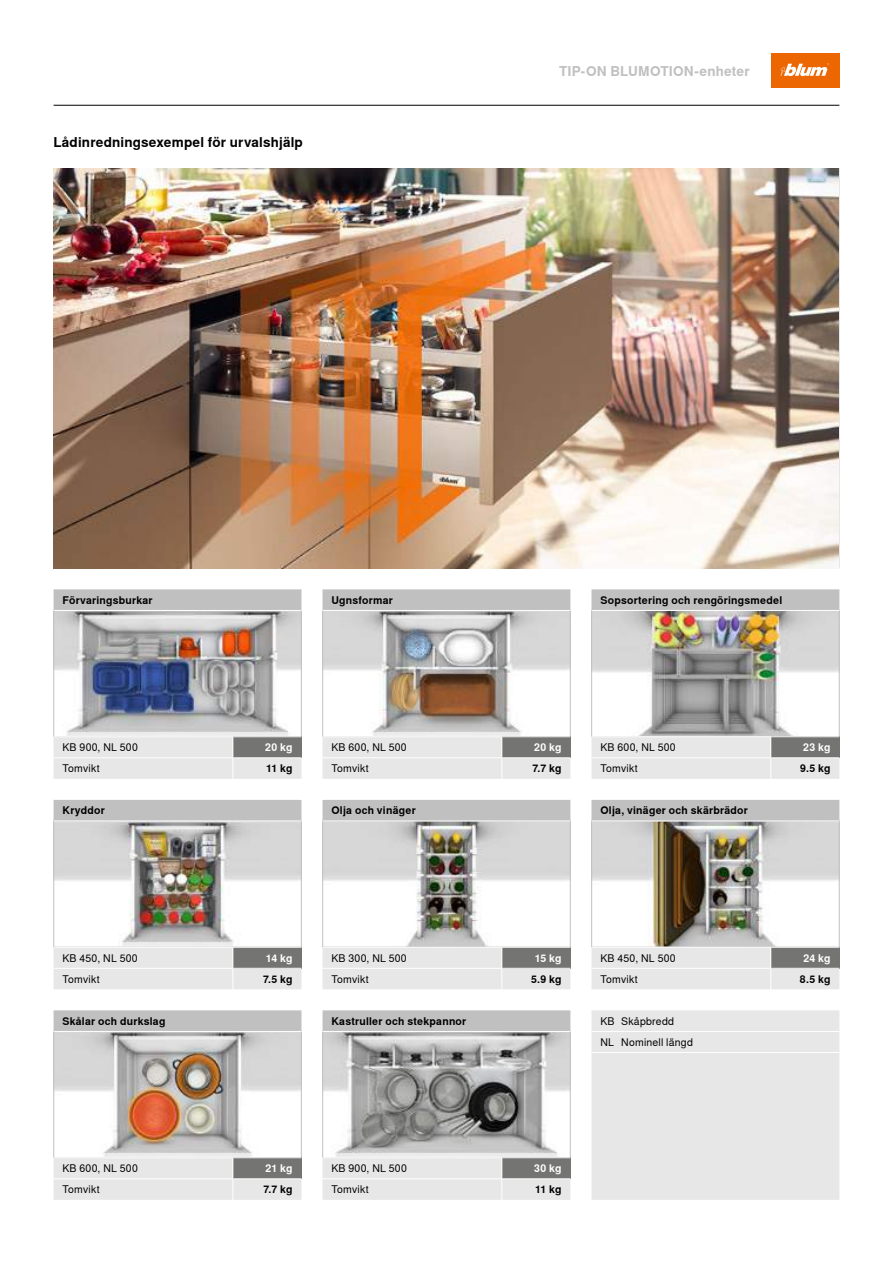
<style>
.page{position:relative;width:893px;height:1263px;background:#fff}
.page>*{position:absolute;margin:0;border:0;box-sizing:border-box;transform-origin:0 0}
.t1{font:700 13.5px "Nimbus Sans Global";letter-spacing:.01em;color:#000}
.t2{font:700 13.5px "Nimbus Sans Global";letter-spacing:.015em;color:#c0c0c1}
.t3{font:700 10.5px "Nimbus Sans Global";letter-spacing:.02em;color:#000}
.t4{font:10.5px/21.3px "Nimbus Sans Global";letter-spacing:.02em;color:#000}
.t5{font:700 10.5px "Nimbus Sans Global";color:#fff}
</style>
<div class="page">
<div style="left:771px;top:54px;width:68px;height:34px;background:#ec6602"></div>
<svg style="left:780px;top:63px;width:49px;height:13px"></svg>
<img style="left:54px;top:168px;width:785px;height:400px">
<img style="left:56px;top:612px;width:243px;height:123px">
<div style="left:54px;top:610px;width:247px;height:127px;border:1px solid #c0c0c1"></div>
<img style="left:325px;top:612px;width:243px;height:123px">
<div style="left:323px;top:610px;width:247px;height:127px;border:1px solid #c0c0c1"></div>
<img style="left:593px;top:612px;width:244px;height:123px">
<div style="left:591px;top:610px;width:248px;height:127px;border:1px solid #c0c0c1"></div>
<img style="left:56px;top:823px;width:243px;height:122px">
<div style="left:54px;top:821px;width:247px;height:126px;border:1px solid #c0c0c1"></div>
<img style="left:325px;top:823px;width:243px;height:122px">
<div style="left:323px;top:821px;width:247px;height:126px;border:1px solid #c0c0c1"></div>
<img style="left:593px;top:823px;width:244px;height:122px">
<div style="left:591px;top:821px;width:248px;height:126px;border:1px solid #c0c0c1"></div>
<img style="left:56px;top:1033px;width:243px;height:123px">
<div style="left:54px;top:1031px;width:247px;height:127px;border:1px solid #c0c0c1"></div>
<img style="left:325px;top:1033px;width:243px;height:123px">
<div style="left:323px;top:1031px;width:247px;height:127px;border:1px solid #c0c0c1"></div>
<div style="left:54px;top:589px;width:247px;height:21px;background:#c0c0c1"></div>
<hr style="left:54px;top:610px;width:179px;height:1px;background:#fff">
<hr style="left:233px;top:610px;width:68px;height:1px;background:#fff">
<hr style="left:54px;top:736px;width:179px;height:1px;background:#fff">
<hr style="left:233px;top:736px;width:68px;height:1px;background:#fff">
<svg style="left:54px;top:737px;width:247px;height:42px;background:#d8d8d8"></svg>
<div style="left:323px;top:589px;width:247px;height:21px;background:#c0c0c1"></div>
<hr style="left:323px;top:610px;width:179px;height:1px;background:#fff">
<hr style="left:502px;top:610px;width:68px;height:1px;background:#fff">
<hr style="left:323px;top:736px;width:179px;height:1px;background:#fff">
<hr style="left:502px;top:736px;width:68px;height:1px;background:#fff">
<svg style="left:323px;top:737px;width:247px;height:42px;background:#d8d8d8"></svg>
<div style="left:591px;top:589px;width:248px;height:21px;background:#c0c0c1"></div>
<hr style="left:591px;top:610px;width:180px;height:1px;background:#fff">
<hr style="left:771px;top:610px;width:68px;height:1px;background:#fff">
<hr style="left:591px;top:736px;width:180px;height:1px;background:#fff">
<hr style="left:771px;top:736px;width:68px;height:1px;background:#fff">
<svg style="left:591px;top:737px;width:248px;height:42px;background:#d8d8d8"></svg>
<div style="left:54px;top:800px;width:247px;height:20px;background:#c0c0c1"></div>
<svg style="left:54px;top:947px;width:247px;height:42px;background:#d8d8d8"></svg>
<div style="left:323px;top:800px;width:247px;height:20px;background:#c0c0c1"></div>
<svg style="left:323px;top:947px;width:247px;height:42px;background:#d8d8d8"></svg>
<div style="left:591px;top:800px;width:248px;height:20px;background:#c0c0c1"></div>
<svg style="left:591px;top:947px;width:248px;height:42px;background:#d9d9d8"></svg>
<div style="left:54px;top:1010px;width:247px;height:21px;background:#c0c0c1"></div>
<hr style="left:54px;top:1031px;width:179px;height:1px;background:#fff">
<hr style="left:233px;top:1031px;width:68px;height:1px;background:#fff">
<hr style="left:54px;top:1157px;width:179px;height:1px;background:#fff">
<hr style="left:233px;top:1157px;width:68px;height:1px;background:#fff">
<svg style="left:54px;top:1158px;width:247px;height:42px;background:#d8d8d8"></svg>
<div style="left:323px;top:1010px;width:247px;height:21px;background:#c0c0c1"></div>
<hr style="left:323px;top:1031px;width:179px;height:1px;background:#fff">
<hr style="left:502px;top:1031px;width:68px;height:1px;background:#fff">
<hr style="left:323px;top:1157px;width:179px;height:1px;background:#fff">
<hr style="left:502px;top:1157px;width:68px;height:1px;background:#fff">
<svg style="left:323px;top:1158px;width:247px;height:42px;background:#d8d8d8"></svg>
<div style="left:591px;top:1010px;width:248px;height:190px;background:#e7e7e7"></div>
<hr style="left:591px;top:1031px;width:248px;height:1px;background:#fff">
<hr style="left:591px;top:1052px;width:248px;height:1px;background:#fff">
<hr style="left:54px;top:105px;width:785px;height:1px;background:#000">
<p class="t1" style="left:54px;top:135px;width:251px">Lådinredningsexempel för urvalshjälp</p>
<p class="t2" style="left:559px;top:63px;width:192px">TIP-ON BLUMOTION-enheter</p>
<p class="t3" style="left:63px;top:594px;width:92px">Förvaringsburkar</p>
<p class="t3" style="left:331px;top:594px;width:63px">Ugnsformar</p>
<p class="t3" style="left:600px;top:594px;width:183px">Sopsortering och rengöringsmedel</p>
<p class="t4" style="left:63px;top:737px;width:77px">KB 900, NL 500</p>
<p class="t4" style="left:331px;top:737px;width:77px">KB 600, NL 500</p>
<p class="t4" style="left:600px;top:737px;width:77px">KB 600, NL 500</p>
<p class="t5" style="left:265px;top:741px;width:29px">20 kg</p>
<p class="t5" style="left:534px;top:741px;width:29px">20 kg</p>
<p class="t5" style="left:803px;top:741px;width:29px">23 kg</p>
<p class="t4" style="left:63px;top:758px;width:39px">Tomvikt</p>
<p class="t4" style="left:331px;top:758px;width:39px">Tomvikt</p>
<p class="t4" style="left:600px;top:758px;width:39px">Tomvikt</p>
<p class="t3" style="left:266px;top:762px;width:28px">11 kg</p>
<p class="t3" style="left:532px;top:762px;width:31px">7.7 kg</p>
<p class="t3" style="left:800px;top:762px;width:32px">9.5 kg</p>
<p class="t3" style="left:63px;top:804px;width:44px">Kryddor</p>
<p class="t3" style="left:331px;top:804px;width:86px">Olja och vinäger</p>
<p class="t3" style="left:600px;top:804px;width:149px">Olja, vinäger och skärbrädor</p>
<p class="t4" style="left:63px;top:947px;width:77px">KB 450, NL 500</p>
<p class="t4" style="left:331px;top:947px;width:77px">KB 300, NL 500</p>
<p class="t4" style="left:600px;top:947px;width:77px">KB 450, NL 500</p>
<p class="t5" style="left:266px;top:952px;width:28px">14 kg</p>
<p class="t5" style="left:535px;top:952px;width:28px">15 kg</p>
<p class="t5" style="left:803px;top:952px;width:29px">24 kg</p>
<p class="t4" style="left:63px;top:968px;width:39px">Tomvikt</p>
<p class="t4" style="left:331px;top:968px;width:39px">Tomvikt</p>
<p class="t4" style="left:600px;top:968px;width:39px">Tomvikt</p>
<p class="t3" style="left:263px;top:973px;width:31px">7.5 kg</p>
<p class="t3" style="left:531px;top:973px;width:32px">5.9 kg</p>
<p class="t3" style="left:800px;top:973px;width:32px">8.5 kg</p>
<p class="t3" style="left:63px;top:1015px;width:104px">Skålar och durkslag</p>
<p class="t3" style="left:331px;top:1015px;width:136px">Kastruller och stekpannor</p>
<p class="t4" style="left:621px;top:1010px;width:54px">Skåpbredd</p>
<p class="t4" style="left:600px;top:1010px;width:16px">KB<br>NL</p>
<p class="t4" style="left:621px;top:1031px;width:73px">Nominell längd</p>
<p class="t4" style="left:63px;top:1158px;width:77px">KB 600, NL 500</p>
<p class="t4" style="left:331px;top:1158px;width:77px">KB 900, NL 500</p>
<p class="t5" style="left:266px;top:1162px;width:28px">21 kg</p>
<p class="t5" style="left:534px;top:1162px;width:29px">30 kg</p>
<p class="t4" style="left:63px;top:1179px;width:39px">Tomvikt</p>
<p class="t4" style="left:331px;top:1179px;width:39px">Tomvikt</p>
<p class="t3" style="left:263px;top:1183px;width:31px">7.7 kg</p>
<p class="t3" style="left:535px;top:1183px;width:28px">11 kg</p>
</div>
